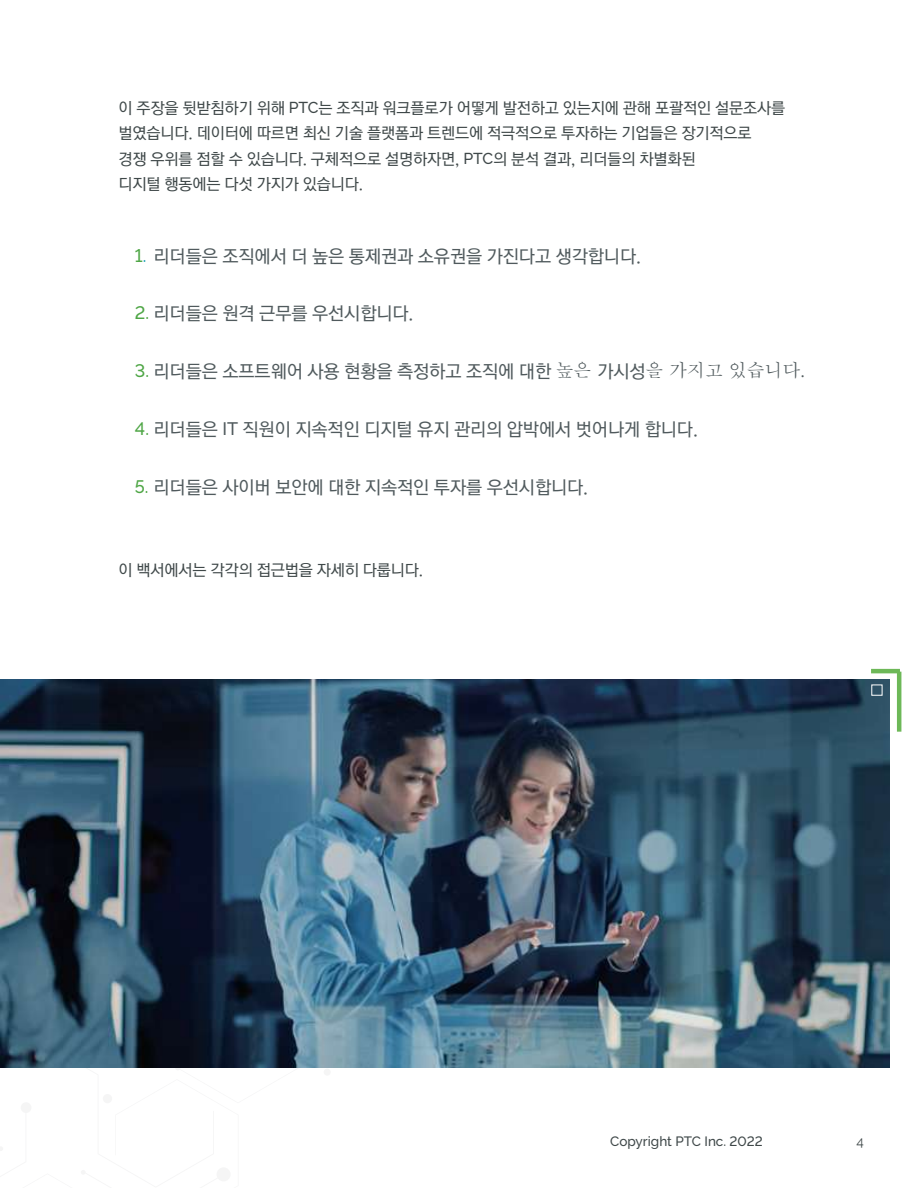
<style>
.page{position:relative;width:918px;height:1188px;background:#fff}
.page>*{position:absolute;margin:0;border:0;box-sizing:border-box;transform-origin:0 0}
.t1{font:18px "Rix Go M";letter-spacing:-.005em;color:#505a5d}
.t2{font:15.75px/25.5px "Rix Go M";letter-spacing:-.01em;color:#3f4849}
.t3{font:500 13.5px "PTC Raleway";color:#3f4849}
.t4{font:13.5px "Raleway";color:#3f4849}
.s1{font-family:"PTC Raleway";font-weight:500}
.s2{font-family:"PTC Raleway";font-weight:500;color:#4fa646}
.s3{font-family:"PTC Raleway";font-weight:500;color:#24a4ba}
.s4{font-family:"Adobe Myungjo Std";font-weight:500}
</style>
<div class="page">
<div style="left:324px;top:1069px;width:7px;height:7px;background:#f5f5f5;border-radius:50%"></div>
<img style="left:1px;top:679px;width:830px;height:389px">
<hr style="left:871px;top:669px;width:29px;height:4px;background:#6db858">
<svg style="left:831px;top:673px;width:66px;height:395px;background:#496473"></svg>
<hr style="left:897px;top:672px;width:4px;height:60px;background:#6db858">
<p class="t2" style="left:118px;top:95px;width:668px">이 주장을 뒷받침하기 위해 <span class="s1">PTC</span>는 조직과 워크플로가 어떻게 발전하고 있는지에 관해 포괄적인 설문조사를 벌였습니다. 데이터에 따르면 최신 기술 플랫폼과 트렌드에 적극적으로 투자하는 기업들은 장기적으로<br>경쟁 우위를 점할 수 있습니다. 구체적으로 설명하자면, <span class="s1">PTC</span>의 분석 결과, 리더들의 차별화된<br>디지털 행동에는 다섯 가지가 있습니다.</p>
<p class="t1" style="left:135px;top:246px;width:508px"><span class="s2">1</span><span class="s3">.</span> 리더들은 조직에서 더 높은 통제권과 소유권을 가진다고 생각합니다.</p>
<p class="t1" style="left:135px;top:304px;width:280px"><span class="s2">2.</span> 리더들은 원격 근무를 우선시합니다.</p>
<p class="t1" style="left:135px;top:362px;width:672px"><span class="s2">3.</span> 리더들은 소프트웨어 사용 현황을 측정하고 조직에 대한 <span class="s4">높은</span> 가시성<span class="s4">을 가지고 있습니다.</span></p>
<p class="t1" style="left:135px;top:420px;width:565px"><span class="s2">4.</span> 리더들은 <span class="s1">IT</span> 직원이 지속적인 디지털 유지 관리의 압박에서 벗어나게 합니다.</p>
<p class="t1" style="left:135px;top:477px;width:455px"><span class="s2">5.</span> 리더들은 사이버 보안에 대한 지속적인 투자를 우선시합니다.</p>
<p class="t2" style="left:118px;top:557px;width:306px">이 백서에서는 각각의 접근법을 자세히 다룹니다.</p>
<p class="t3" style="left:610px;top:1134px;width:154px">Copyright PTC Inc. 2022</p>
<p class="t4" style="left:857px;top:1133px;width:9px">4</p>
</div>
